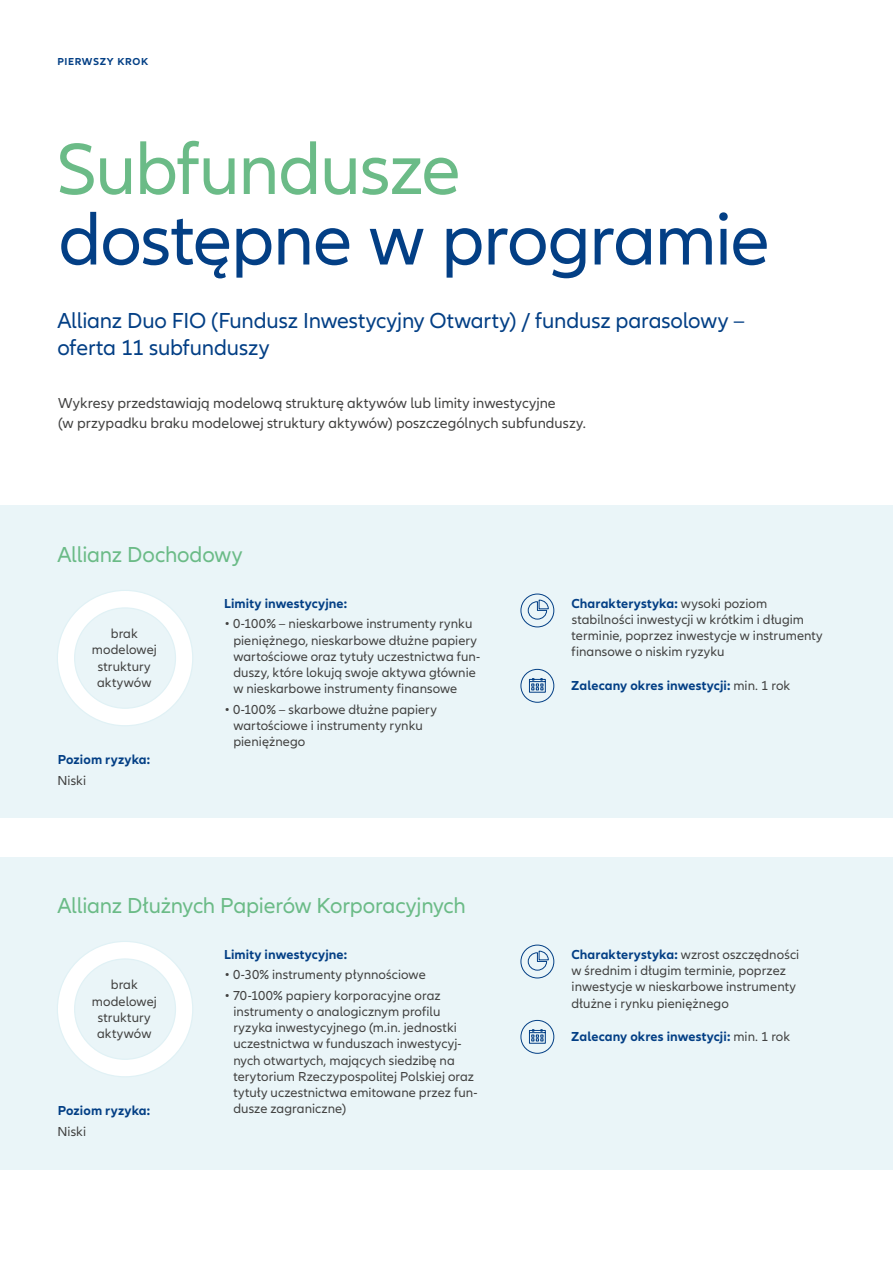
<style>
.page{position:relative;width:893px;height:1263px;background:#fff}
.page>*{position:absolute;margin:0;border:0;box-sizing:border-box;transform-origin:0 0}
.t1{font:75px "Allianz Neo";letter-spacing:-.02em;color:#033f85}
.t2{font:75px "Allianz Neo";letter-spacing:-.02em;color:#6bbb87}
.t3{font:22.5px/27px "Allianz Neo";letter-spacing:-.01em;color:#033f85}
.t4{font:22.5px "Allianz Neo";letter-spacing:-.01em;color:#6bbb87}
.t5{font:15px/19.5px "Allianz Neo";color:#424241}
.t6{font:13.5px/16.2px "Allianz Neo";letter-spacing:.005em;color:#424241}
.t7{font:700 13.5px "Allianz Neo";letter-spacing:.01em;color:#033f85}
.t8{font:700 10.5px "Allianz Neo";letter-spacing:.06em;color:#033f85}
.s1{font-weight:700;color:#033f85}
.s2{font-weight:400;color:#424241}
</style>
<div class="page">
<div style="left:0;top:506px;width:893px;height:312px;background:#eaf5f8"></div>
<div style="left:0;top:857px;width:893px;height:312px;background:#eaf5f8"></div>
<div style="left:521px;top:669px;width:33px;height:34px;border:1px solid #033f85;border-radius:50%"></div>
<svg style="left:529px;top:678px;width:17px;height:15px"></svg>
<div style="left:521px;top:1020px;width:33px;height:34px;border:1px solid #033f85;border-radius:50%"></div>
<svg style="left:529px;top:1029px;width:17px;height:15px"></svg>
<div style="left:521px;top:594px;width:33px;height:33px;border:1px solid #033f85;border-radius:50%"></div>
<svg style="left:527px;top:599px;width:22px;height:21px"></svg>
<div style="left:521px;top:945px;width:33px;height:33px;border:1px solid #033f85;border-radius:50%"></div>
<svg style="left:527px;top:950px;width:22px;height:21px"></svg>
<div style="left:57px;top:590px;width:136px;height:136px;background:#fff;border-radius:50%"></div>
<div style="left:75px;top:608px;width:100px;height:100px;background:#eaf5f8;border-radius:50%"></div>
<div style="left:57px;top:941px;width:136px;height:136px;background:#fff;border-radius:50%"></div>
<div style="left:75px;top:959px;width:100px;height:100px;background:#eaf5f8;border-radius:50%"></div>
<p class="t8" style="left:57px;top:56px;width:93px">PIERWSZY KROK</p>
<h1 class="t2" style="left:56px;top:126px;width:406px">Subfundusze</h1>
<h1 class="t1" style="left:58px;top:197px;width:713px">dostępne w programie</h1>
<h2 class="t3" style="left:57px;top:308px;width:689px">Allianz Duo FIO (Fundusz Inwestycyjny Otwarty) / fundusz parasolowy – oferta 11 subfunduszy</h2>
<p class="t5" style="left:58px;top:394px;width:529px">Wykresy przedstawiają modelową strukturę aktywów lub limity inwestycyjne<br>(w przypadku braku modelowej struktury aktywów) poszczególnych subfunduszy.</p>
<h2 class="t4" style="left:57px;top:542px;width:187px">Allianz Dochodowy</h2>
<p class="t6" style="left:92px;top:626px;width:67px;text-align:center">brak modelowej struktury aktywów</p>
<p class="t7" style="left:58px;top:752px;width:94px">Poziom ryzyka:</p>
<p class="t6" style="left:58px;top:772px;width:30px">Niski</p>
<p class="t7" style="left:224px;top:595px;width:124px">Limity inwestycyjne:</p>
<p class="t6" style="left:233px;top:616px;width:248px;text-indent:-9px">• 0-100% – nieskarbowe instrumenty rynku pieniężnego, nieskarbowe dłużne papiery wartościowe oraz tytuły uczestnictwa fun&shy;duszy, które lokują swoje aktywa głównie w nieskarbowe instrumenty finansowe</p>
<p class="t6" style="left:233px;top:701px;width:205px;text-indent:-9px">• 0-100% – skarbowe dłużne papiery wartościowe i instrumenty rynku pieniężnego</p>
<h2 class="t4" style="left:57px;top:893px;width:410px">Allianz Dłużnych Papierów Korporacyjnych</h2>
<p class="t6" style="left:92px;top:977px;width:67px;text-align:center">brak modelowej struktury aktywów</p>
<p class="t7" style="left:58px;top:1103px;width:94px">Poziom ryzyka:</p>
<p class="t6" style="left:58px;top:1123px;width:30px">Niski</p>
<p class="t7" style="left:224px;top:946px;width:124px">Limity inwestycyjne:</p>
<p class="t6" style="left:224px;top:967px;width:203px">• 0-30% instrumenty płynnościowe</p>
<p class="t6" style="left:233px;top:987px;width:246px;text-indent:-9px">• 70-100% papiery korporacyjne oraz instrumenty o analogicznym profilu ryzyka inwestycyjnego (m.in. jednostki uczestnictwa w funduszach inwestycyj&shy;nych otwartych, mających siedzibę na terytorium Rzeczypospolitej Polskiej oraz tytuły uczestnictwa emitowane przez fun&shy;dusze zagraniczne)</p>
<p class="t6" style="left:571px;top:596px;width:253px"><span class="s1">Charakterystyka:</span> wysoki poziom stabilności inwestycji w krótkim i długim terminie, poprzez inwestycje w instrumenty finansowe o niskim ryzyku</p>
<p class="t7" style="left:571px;top:677px;width:220px">Zalecany okres inwestycji: <span class="s2">min. 1 rok</span></p>
<p class="t6" style="left:571px;top:947px;width:229px"><span class="s1">Charakterystyka:</span> wzrost oszczędności w średnim i długim terminie, poprzez inwestycje w nieskarbowe instrumenty dłużne i rynku pieniężnego</p>
<p class="t7" style="left:571px;top:1028px;width:220px">Zalecany okres inwestycji: <span class="s2">min. 1 rok</span></p>
</div>
